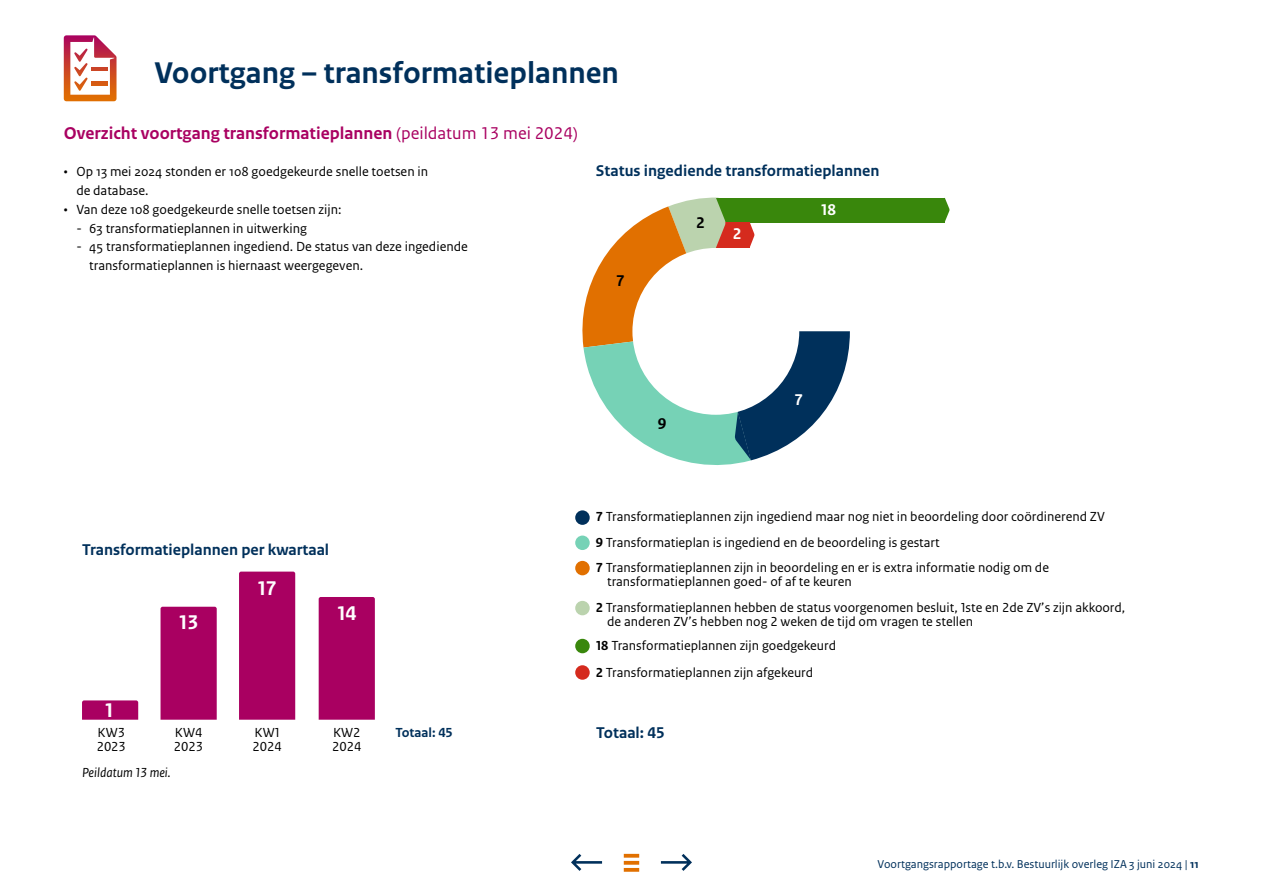
<style>
.page{position:relative;width:1263px;height:893px;background:#fff}
.page>*{position:absolute;margin:0;border:0;box-sizing:border-box;transform-origin:0 0}
.t1{font:700 31.5px "Rijksoverheid Sans Text";color:#00305b}
.t2{font:700 20.85px "Rijksoverheid Sans Text";color:#fff}
.t3{font:700 18px "Rijksoverheid Sans Text";color:#a90061}
.t4{font:700 16.35px "Rijksoverheid Sans Text";color:#00305b}
.t5{font:700 16.35px "Rijksoverheid Sans Text";color:#fff}
.t6{font:700 16.35px "Rijksoverheid Sans Text";color:#000}
.t7{font:13.8px/13.8px "Rijksoverheid Sans Text";color:#000}
.t8{font:italic 13.8px "Rijksoverheid Sans Text";color:#000}
.t9{font:700 13.8px "Rijksoverheid Sans Text";color:#00305b}
.t10{font:12px "Rijksoverheid Sans Text";color:#00305b}
.s1{font-weight:400}
.s2{font-weight:700}
</style>
<div class="page">
<svg style="left:64px;top:35px;width:53px;height:66px"></svg>
<hr style="left:91px;top:67px;width:16px;height:4px;background:#ca4326">
<hr style="left:91px;top:82px;width:16px;height:3px;background:#d65b12">
<svg style="left:571px;top:854px;width:31px;height:17px"></svg>
<svg style="left:661px;top:854px;width:31px;height:17px"></svg>
<svg style="left:624px;top:868px;width:15px;height:4px"></svg>
<svg style="left:624px;top:861px;width:15px;height:4px"></svg>
<svg style="left:624px;top:854px;width:15px;height:4px"></svg>
<div style="left:575px;top:639px;width:15px;height:14px;background:#39870c;border-radius:50%"></div>
<div style="left:575px;top:665px;width:15px;height:15px;background:#d52b1e;border-radius:50%"></div>
<div style="left:575px;top:601px;width:15px;height:14px;background:#bbd3ae;border-radius:50%"></div>
<div style="left:575px;top:536px;width:15px;height:14px;background:#76d2b6;border-radius:50%"></div>
<div style="left:575px;top:510px;width:15px;height:15px;background:#00305b;border-radius:50%"></div>
<div style="left:575px;top:561px;width:15px;height:14px;background:#e17000;border-radius:50%"></div>
<div style="left:239px;top:572px;width:56px;height:148px;background:#a90061"></div>
<div style="left:161px;top:607px;width:56px;height:113px;background:#a90061"></div>
<svg style="left:82px;top:700px;width:56px;height:20px"></svg>
<div style="left:319px;top:597px;width:56px;height:123px;background:#a90061"></div>
<div style="left:716px;top:198px;width:229px;height:24px;background:#39870c"></div>
<svg style="left:945px;top:198px;width:4px;height:24px"></svg>
<svg style="left:582px;top:197px;width:268px;height:268px"></svg>
<h1 class="t1" style="left:154px;top:54px;width:466px">Voortgang – transformatieplannen</h1>
<h3 class="t3" style="left:64px;top:123px;width:516px">Overzicht voortgang transformatieplannen <span class="s1">(peildatum 13 mei 2024)</span></h3>
<p class="t7" style="left:77px;top:163px;width:353px;line-height:18.8px;text-indent:-13px">• Op 13 mei 2024 stonden er 108 goedgekeurde snelle toetsen in de database.</p>
<p class="t7" style="left:64px;top:203px;width:279px">• Van deze 108 goedgekeurde snelle toetsen zijn:</p>
<p class="t7" style="left:77px;top:221px;width:232px">- 63 transformatieplannen in uitwerking</p>
<p class="t7" style="left:89px;top:238px;width:380px;line-height:18.8px;text-indent:-13px">- 45 transformatieplannen ingediend. De status van deze ingediende transformatieplannen is hiernaast weergegeven.</p>
<p class="t4" style="left:82px;top:541px;width:249px">Transformatieplannen per kwartaal</p>
<h2 class="t2" style="left:257px;top:576px;width:21px">17</h2>
<h2 class="t2" style="left:179px;top:610px;width:21px">13</h2>
<h2 class="t2" style="left:337px;top:602px;width:21px">14</h2>
<h2 class="t2" style="left:105px;top:698px;width:10px">1</h2>
<p class="t7" style="left:97px;top:726px;width:31px">KW3<br>2023</p>
<p class="t7" style="left:174px;top:726px;width:31px">KW4<br>2023</p>
<p class="t8" style="left:82px;top:765px;width:90px">Peildatum 13 mei.</p>
<p class="t7" style="left:252px;top:726px;width:31px">KW1<br>2024</p>
<p class="t7" style="left:332px;top:726px;width:31px">KW2<br>2024</p>
<p class="t9" style="left:395px;top:725px;width:59px">Totaal: 45</p>
<p class="t4" style="left:596px;top:161px;width:285px">Status ingediende transformatieplannen</p>
<p class="t6" style="left:616px;top:272px;width:10px">7</p>
<p class="t6" style="left:696px;top:213px;width:10px">2</p>
<p class="t5" style="left:733px;top:224px;width:10px">2</p>
<p class="t6" style="left:658px;top:414px;width:10px">9</p>
<p class="t5" style="left:821px;top:201px;width:17px">18</p>
<p class="t5" style="left:794px;top:390px;width:10px">7</p>
<p class="t7" style="left:596px;top:510px;width:511px"><span class="s2">7</span> Transformatieplannen zijn ingediend maar nog niet in beoordeling door coördinerend ZV</p>
<p class="t7" style="left:596px;top:535px;width:345px"><span class="s2">9</span> Transformatieplan is ingediend en de beoordeling is gestart</p>
<p class="t7" style="left:607px;top:561px;width:443px;text-indent:-11px"><span class="s2">7</span> Transformatieplannen zijn in beoordeling en er is extra informatie nodig om de transformatieplannen goed- of af te keuren</p>
<p class="t7" style="left:607px;top:601px;width:520px;text-indent:-11px"><span class="s2">2</span> Transformatieplannen hebben de status voorgenomen besluit, 1ste en 2de ZV’s zijn akkoord, de anderen ZV’s hebben nog 2 weken de tijd om vragen te stellen</p>
<p class="t7" style="left:596px;top:632px;width:242px;line-height:27.3px"><span class="s2">18</span> Transformatieplannen zijn goedgekeurd<br><span class="s2">2</span> Transformatieplannen zijn afgekeurd</p>
<p class="t4" style="left:596px;top:724px;width:70px">Totaal: 45</p>
<p class="t10" style="left:878px;top:857px;width:323px">Voortgangsrapportage t.b.v. Bestuurlijk overleg IZA 3 juni 2024 | <span class="s2">11</span></p>
</div>
